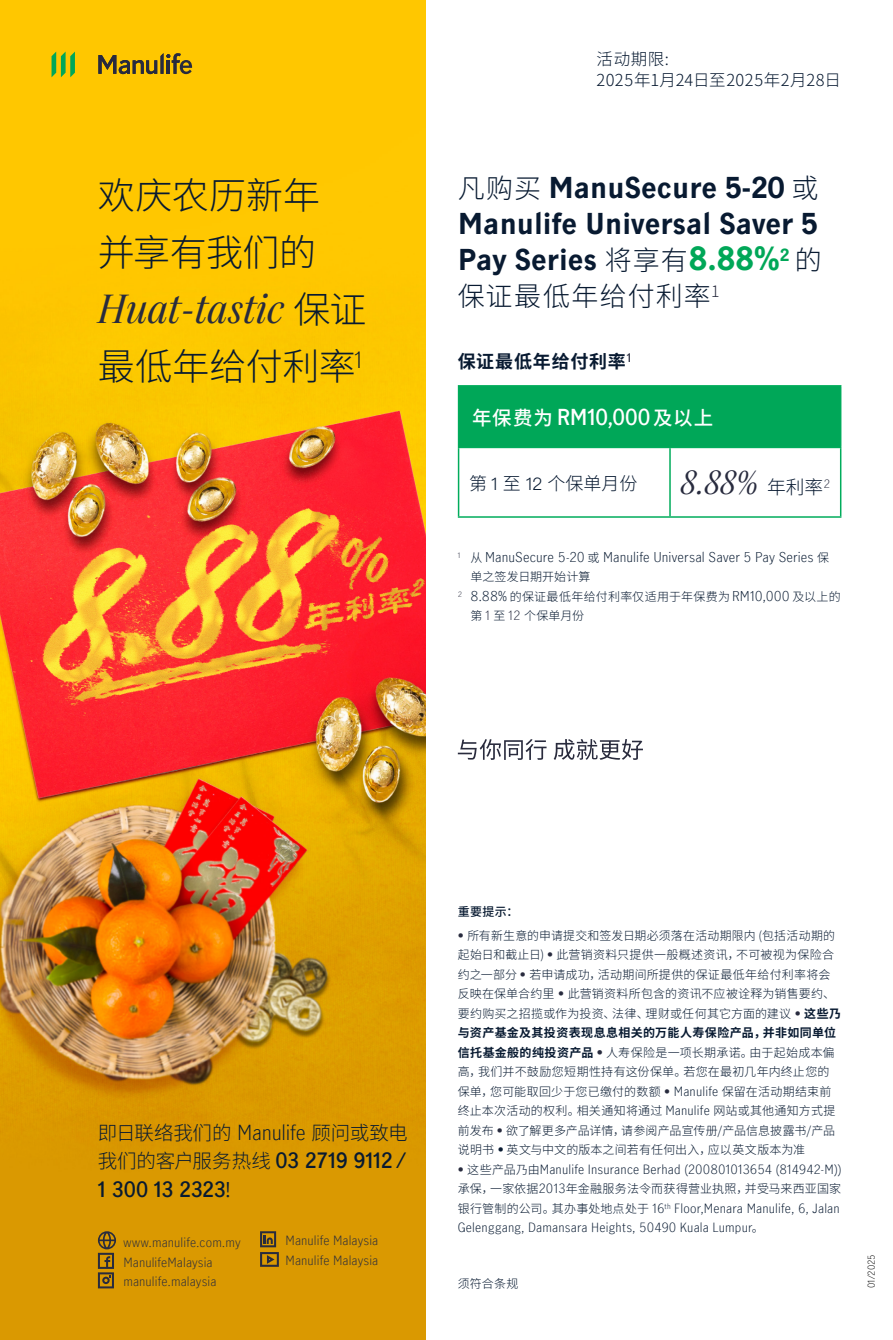
<style>
.page{position:relative;width:893px;height:1340px;background:#fff}
.page>*{position:absolute;margin:0;border:0;box-sizing:border-box;transform-origin:0 0}
.t1{font:300 37.05px/57px "Noto Sans CJ Ksc";letter-spacing:-.01em;color:#081a31}
.t2{font:italic 37.05px "Manulife JH Serif";color:#282b3e}
.t3{font:italic 30px "Manulife JH Serif";color:#282b3e}
.t4{font:700 27px/36px "Manulife JH Sans";color:#081a31}
.t5{font:300 27px "Noto Sans CJ Ksc";letter-spacing:.045em;color:#081a31}
.t6{font:600 20.25px "Manulife JH Sans";letter-spacing:-.015em;color:#fff}
.t7{font:600 19.5px/28.5px "Manulife JH Sans";letter-spacing:-.025em;color:#081a31}
.t8{font:300 19.5px "Noto Sans CJ Ksc";letter-spacing:-.015em;color:#081a31}
.t9{font:700 18px "Noto Sans CJ Ksc";letter-spacing:.045em;color:#081a31}
.t10{font:300 18px "Noto Sans CJ Ksc";color:#081a31}
.t11{font:300 16.5px/21px "Noto Sans CJ Ksc";letter-spacing:.025em;color:#081a31}
.t12{font:300 12.75px "Manulife JH Sans";letter-spacing:.01em;color:#081a31}
.t13{font:300 12px/19.5px "Noto Sans CJ Ksc";letter-spacing:.015em;color:#081a31}
.t14{font:300 12px/19.5px "Manulife JH Sans";letter-spacing:.01em;color:#081a31}
.t15{font:300 12px/19.5px "Manulife JH Sans";letter-spacing:.005em;color:#282b3e}
.t16{font:500 12px "Noto Sans CJ Ksc";color:#081a31}
.t17{font:300 9px "Manulife JH Sans";letter-spacing:-.005em;color:#000;scale:.95 1}
.s1{font-family:"Noto Sans CJ Ksc";font-weight:300;font-style:normal;color:#081a31}
.s2{font-family:"Noto Sans CJ Ksc";font-weight:300}
.s3{font-size:30px;color:#00a758}
.s4{font-family:"Noto Sans CJ Ksc";font-weight:500;font-size:19.5px}
.s5{font-family:"Ping Fang SC";font-size:17.25px}
.s6{font-family:"Noto Sans CJ Ksc";font-weight:300;font-style:normal;font-size:18.75px;color:#081a31}
.s7{font-family:"Noto Sans CJ Ksc";font-size:12px}
.s8{font-family:"Manulife JH Sans";font-size:12.75px}
.s9{font-family:"Manulife JH Sans";color:#282b3e}
.s10{font-family:"Manulife JH Sans"}
.s11{font-weight:400}
.s12{font-weight:700}
.s13{font-family:"Manulife JH Sans";font-weight:700;color:#282b3e}
.s14{color:#282b3e}
.s15{font-family:"Noto Sans CJ Ksc"}
</style>
<div class="page">
<img style="left:0;top:0;width:426px;height:1339px">
<svg style="left:458px;top:739px;width:89px;height:21px"></svg>
<svg style="left:554px;top:739px;width:89px;height:21px"></svg>
<svg style="left:52px;top:52px;width:23px;height:25px"></svg>
<svg style="left:98px;top:53px;width:94px;height:21px;background:#a1831a"></svg>
<svg style="left:98px;top:1231px;width:18px;height:57px"></svg>
<svg style="left:260px;top:1231px;width:19px;height:35px"></svg>
<div style="left:459px;top:386px;width:382px;height:61px;background:#00a758"></div>
<hr style="left:840px;top:386px;width:1px;height:60px;background:#00ac5b">
<hr style="left:458px;top:516px;width:212px;height:2px;background:#00ac5b">
<hr style="left:670px;top:516px;width:171px;height:2px;background:#00ac5b">
<hr style="left:458px;top:448px;width:1px;height:68px;background:#00ac5b">
<hr style="left:458px;top:446px;width:212px;height:2px;background:#00ac5b">
<hr style="left:670px;top:446px;width:171px;height:2px;background:#00ac5b">
<hr style="left:669px;top:448px;width:2px;height:68px;background:#00ac5b">
<hr style="left:840px;top:448px;width:1px;height:68px;background:#00ac5b">
<hr style="left:458px;top:386px;width:1px;height:60px;background:#00ac5b">
<hr style="left:458px;top:385px;width:212px;height:1px;background:#00ac5b">
<hr style="left:670px;top:385px;width:171px;height:1px;background:#00ac5b">
<h1 class="t1" style="left:98px;top:167px;width:224px">欢庆农历新年并享有我们的</h1>
<h1 class="t2" style="left:98px;top:280px;width:270px">Huat-tastic <span class="s1">保证</span></h1>
<h1 class="t1" style="left:98px;top:338px;width:267px">最低年给付利率<sup>1</sup></h1>
<h3 class="t11" style="left:596px;top:49px;width:246px">活动期限:<br>2025年1月24日至2025年2月28日</h3>
<h3 class="t4" style="left:458px;top:168px;width:366px"><span class="s2">凡购买</span> ManuSecure 5-20 <span class="s2">或<br></span>Manulife Universal Saver 5<br>Pay Series <span class="s2">将享有</span><span class="s3">8.88%</span><sup>2</sup> <span class="s2">的</span></h3>
<h3 class="t5" style="left:458px;top:281px;width:263px">保证最低年给付利率<sup>1</sup></h3>
<h3 class="t9" style="left:458px;top:352px;width:175px">保证最低年给付利率<sup>1</sup></h3>
<h3 class="t6" style="left:472px;top:402px;width:243px"><span class="s4">年保费为</span> RM10,000<span class="s4">及以上</span></h3>
<h3 class="t10" style="left:469px;top:473px;width:170px">第 <span class="s5">1</span> 至 <span class="s5">12</span> 个保单月份</h3>
<h2 class="t3" style="left:680px;top:459px;width:151px">8.88% <span class="s6">年利率</span><sup>2</sup></h2>
<p class="t12" style="left:458px;top:547px;width:373px"><sup>1</sup> <span class="s7">从</span> ManuSecure 5-20 <span class="s7">或</span> Manulife Universal Saver 5 Pay Series <span class="s7">保</span></p>
<p class="t13" style="left:471px;top:567px;width:121px">单之签发日期开始计算</p>
<p class="t13" style="left:458px;top:586px;width:384px"><sup>2</sup> <span class="s8">8.88%</span> 的保证最低年给付利率仅适用于年保费为 <span class="s8">RM10,000</span> 及以上的</p>
<p class="t13" style="left:471px;top:606px;width:115px">第 <span class="s9">1</span> 至 <span class="s9">12</span> 个保单月份</p>
<h3 class="t8" style="left:98px;top:1121px;width:311px">即日联络我们的 <span class="s10">Manulife</span> 顾问或致电</h3>
<h3 class="t7" style="left:98px;top:1145px;width:310px"><span class="s2">我们的客户服务热线</span> 03 2719 9112 /<br>1 300 13 2323<span class="s11">!</span></h3>
<p class="t15" style="left:123px;top:1232px;width:119px">www.manulife.com.my<br>ManulifeMalaysia manulife.malaysia</p>
<p class="t15" style="left:286px;top:1230px;width:94px">Manulife Malaysia<br>Manulife Malaysia</p>
<p class="t16" style="left:458px;top:904px;width:62px">重要提示：</p>
<p class="t13" style="left:458px;top:925px;width:385px"><span class="s9">•</span> 所有新生意的申请提交和签发日期必须落在活动期限内 (包括活动期的起始日和截止日) <span class="s9">•</span> 此营销资料只提供一般概述资讯，不可被视为保险合约之一部分 <span class="s9">•</span> 若申请成功，活动期间所提供的保证最低年给付利率将会反映在保单合约里 <span class="s9">•</span> 此营销资料所包含的资讯不应被诠释为销售要约、要约购买之招揽或作为投资、法律、理财或任何其它方面的建议 <span class="s9">•</span> <span class="s12">这些乃与资产基金及其投资表现息息相关的万能人寿保险产品，并非如同单位信托基金般的纯投资产品</span> <span class="s13">•</span> 人寿保险是一项长期承诺。由于起始成本偏高，我们并不鼓励您短期性持有这份保单。若您在最初几年内终止您的保单，您可能取回少于您已缴付的数额 <span class="s9">•</span> <span class="s10">Manulife</span> 保留在活动期结束前终止本次活动的权利。相关通知将通过 <span class="s10">Manulife</span> 网站或其他通知方式提前发布 <span class="s9">•</span> 欲了解更多产品详情，请参阅产品宣传册/产品信息披露书/产品说明书 <span class="s10">•</span> 英文与中文的版本之间若有任何出入，应以英文版本为准</p>
<p class="t14" style="left:458px;top:1158px;width:385px"><span class="s14">•</span> <span class="s15">这些产品乃由</span>Manulife Insurance Berhad (200801013654 (814942-M))</p>
<p class="t13" style="left:458px;top:1179px;width:385px">承保，一家依据<span class="s10">2013</span>年金融服务法令而获得营业执照，并受马来西亚国家</p>
<p class="t14" style="left:458px;top:1197px;width:383px"><span class="s15">银行管制的公司。其办事处地点处于</span> 16<sup>th</sup> Floor,Menara Manulife, 6, Jalan<br>Gelenggang, Damansara Heights, 50490 Kuala Lumpur<span class="s15">。</span></p>
<p class="t13" style="left:458px;top:1274px;width:62px">须符合条规</p>
<p class="t17" style="left:865px;top:1288px;width:37px;rotate:-90deg">01/2025</p>
</div>
